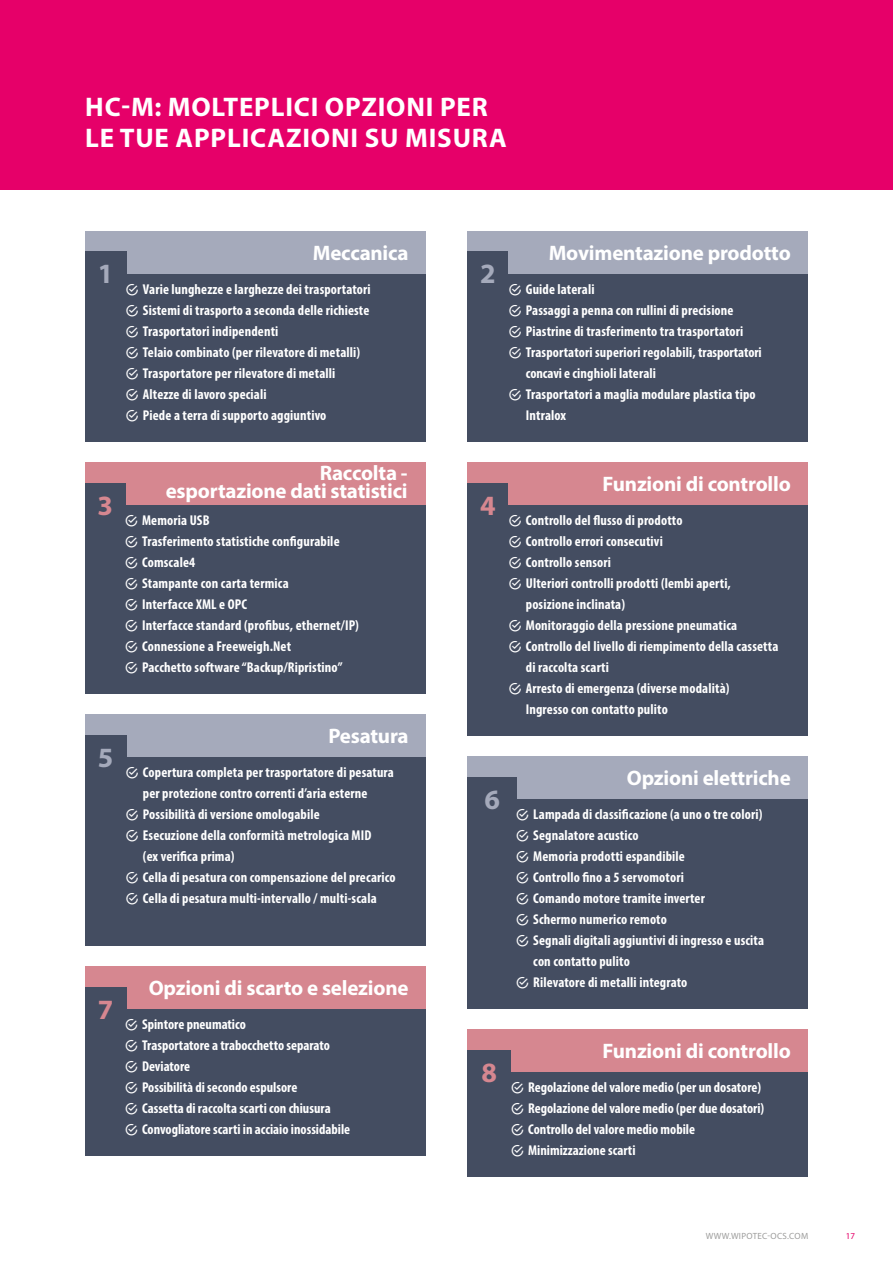
<style>
.page{position:relative;width:893px;height:1263px;background:#fff}
.page>*{position:absolute;margin:0;border:0;box-sizing:border-box;transform-origin:0 0}
.t1{font:700 28.05px "Myriad Pro";color:#a5aabb}
.t2{font:700 28.05px "Myriad Pro";color:#d68790}
.t3{font:700 27px/31.5px "Myriad Pro";letter-spacing:.03em;color:#fff}
.t4{font:700 21px/18px "Myriad Pro";letter-spacing:-.01em;color:#fff;text-align:right}
.t5{font:700 condensed 14.25px/21px "Myriad Pro";letter-spacing:.01em;color:#fff}
.t6{font:9px "Myriad Pro";letter-spacing:.03em;color:#9d9d9c}
.t7{font:9px "Myriad Pro";color:#e60069}
</style>
<div class="page">
<div style="left:0;top:0;width:893px;height:189px;background:#e60069"></div>
<div style="left:467px;top:231px;width:341px;height:210px;background:#444d61"></div>
<div style="left:467px;top:756px;width:341px;height:252px;background:#444d61"></div>
<div style="left:85px;top:462px;width:341px;height:231px;background:#444d61"></div>
<div style="left:85px;top:966px;width:341px;height:189px;background:#444d61"></div>
<div style="left:85px;top:231px;width:341px;height:210px;background:#444d61"></div>
<div style="left:85px;top:714px;width:341px;height:231px;background:#444d61"></div>
<div style="left:467px;top:462px;width:341px;height:273px;background:#444d61"></div>
<div style="left:467px;top:1029px;width:341px;height:147px;background:#444d61"></div>
<div style="left:467px;top:231px;width:341px;height:42px;background:#a5aabb"></div>
<div style="left:467px;top:756px;width:341px;height:42px;background:#a5aabb"></div>
<div style="left:85px;top:462px;width:341px;height:42px;background:#d68790"></div>
<div style="left:85px;top:966px;width:341px;height:42px;background:#d68790"></div>
<div style="left:85px;top:231px;width:341px;height:42px;background:#a5aabb"></div>
<div style="left:85px;top:714px;width:341px;height:42px;background:#a5aabb"></div>
<div style="left:467px;top:462px;width:341px;height:42px;background:#d68790"></div>
<div style="left:467px;top:1029px;width:341px;height:42px;background:#d68790"></div>
<div style="left:467px;top:252px;width:41px;height:42px;background:#444d61"></div>
<div style="left:467px;top:777px;width:50px;height:42px;background:#444d61"></div>
<div style="left:85px;top:483px;width:40px;height:42px;background:#444d61"></div>
<div style="left:85px;top:987px;width:41px;height:42px;background:#444d61"></div>
<div style="left:85px;top:252px;width:41px;height:42px;background:#444d61"></div>
<div style="left:85px;top:735px;width:41px;height:42px;background:#444d61"></div>
<div style="left:467px;top:483px;width:41px;height:42px;background:#444d61"></div>
<div style="left:467px;top:1050px;width:44px;height:42px;background:#444d61"></div>
<h2 class="t3" style="left:85px;top:90px;width:423px">HC-M: MOLTEPLICI OPZIONI PER<br>LE TUE APPLICAZIONI SU MISURA</h2>
<h1 class="t1" style="left:98px;top:256px;width:17px">1</h1>
<h1 class="t2" style="left:97px;top:487px;width:17px">3</h1>
<h1 class="t1" style="left:98px;top:739px;width:17px">5</h1>
<h1 class="t2" style="left:98px;top:991px;width:17px">7</h1>
<h3 class="t4" style="left:549px;top:243px;width:244px">Movimentazione prodotto</h3>
<h3 class="t4" style="left:313px;top:243px;width:97px">Meccanica</h3>
<h1 class="t1" style="left:480px;top:256px;width:17px">2</h1>
<p class="t5" style="left:143px;top:278px;width:229px">Varie lunghezze e larghezze dei trasportatori Sistemi di trasporto a seconda delle richieste Trasportatori indipendenti<br>Telaio combinato (per rilevatore di metalli)<br>Trasportatore per rilevatore di metalli Altezze di lavoro speciali<br>Piede a terra di supporto aggiuntivo</p>
<p class="t5" style="left:526px;top:278px;width:237px">Guide laterali<br>Passaggi a penna con rullini di precisione Piastrine di trasferimento tra trasportatori Trasportatori superiori regolabili, trasportatori concavi e cinghioli laterali<br>Trasportatori a maglia modulare plastica tipo Intralox</p>
<h3 class="t4" style="left:166px;top:463px;width:243px">Raccolta -<br>esportazione dati statistici</h3>
<p class="t5" style="left:142px;top:509px;width:218px">Memoria USB<br>Trasferimento statistiche configurabile<br>Comscale4<br>Stampante con carta termica<br>Interfacce XML e OPC<br>Interfacce standard (profibus, ethernet/IP)<br>Connessione a Freeweigh.Net<br>Pacchetto software “Backup/Ripristino”</p>
<h3 class="t4" style="left:328px;top:726px;width:82px">Pesatura</h3>
<p class="t5" style="left:143px;top:761px;width:254px">Copertura completa per trasportatore di pesatura per protezione contro correnti d’aria esterne Possibilità di versione omologabile<br>Esecuzione della conformità metrologica MID<br>(ex verifica prima)<br>Cella di pesatura con compensazione del precarico Cella di pesatura multi-intervallo / multi-scala</p>
<h3 class="t4" style="left:149px;top:978px;width:261px">Opzioni di scarto e selezione</h3>
<p class="t5" style="left:142px;top:1013px;width:210px">Spintore pneumatico<br>Trasportatore a trabocchetto separato<br>Deviatore<br>Possibilità di secondo espulsore<br>Cassetta di raccolta scarti con chiusura<br>Convogliatore scarti in acciaio inossidabile</p>
<h1 class="t2" style="left:480px;top:487px;width:17px">4</h1>
<h1 class="t1" style="left:484px;top:781px;width:17px">6</h1>
<h1 class="t2" style="left:482px;top:1054px;width:17px">8</h1>
<h3 class="t4" style="left:603px;top:474px;width:190px">Funzioni di controllo</h3>
<p class="t5" style="left:526px;top:509px;width:254px">Controllo del flusso di prodotto<br>Controllo errori consecutivi<br>Controllo sensori<br>Ulteriori controlli prodotti (lembi aperti, posizione inclinata)<br>Monitoraggio della pressione pneumatica Controllo del livello di riempimento della cassetta di raccolta scarti<br>Arresto di emergenza (diverse modalità)<br>Ingresso con contatto pulito</p>
<h3 class="t4" style="left:627px;top:768px;width:165px">Opzioni elettriche</h3>
<p class="t5" style="left:533px;top:803px;width:232px">Lampada di classificazione (a uno o tre colori)<br>Segnalatore acustico<br>Memoria prodotti espandibile<br>Controllo fino a 5 servomotori<br>Comando motore tramite inverter<br>Schermo numerico remoto<br>Segnali digitali aggiuntivi di ingresso e uscita con contatto pulito<br>Rilevatore di metalli integrato</p>
<h3 class="t4" style="left:603px;top:1041px;width:190px">Funzioni di controllo</h3>
<p class="t5" style="left:528px;top:1076px;width:238px">Regolazione del valore medio (per un dosatore)<br>Regolazione del valore medio (per due dosatori)<br>Controllo del valore medio mobile Minimizzazione scarti</p>
<p class="t6" style="left:706px;top:1230px;width:104px">WWW.WIPOTEC-OCS.COM</p>
<p class="t7" style="left:846px;top:1230px;width:11px">17</p>
</div>
